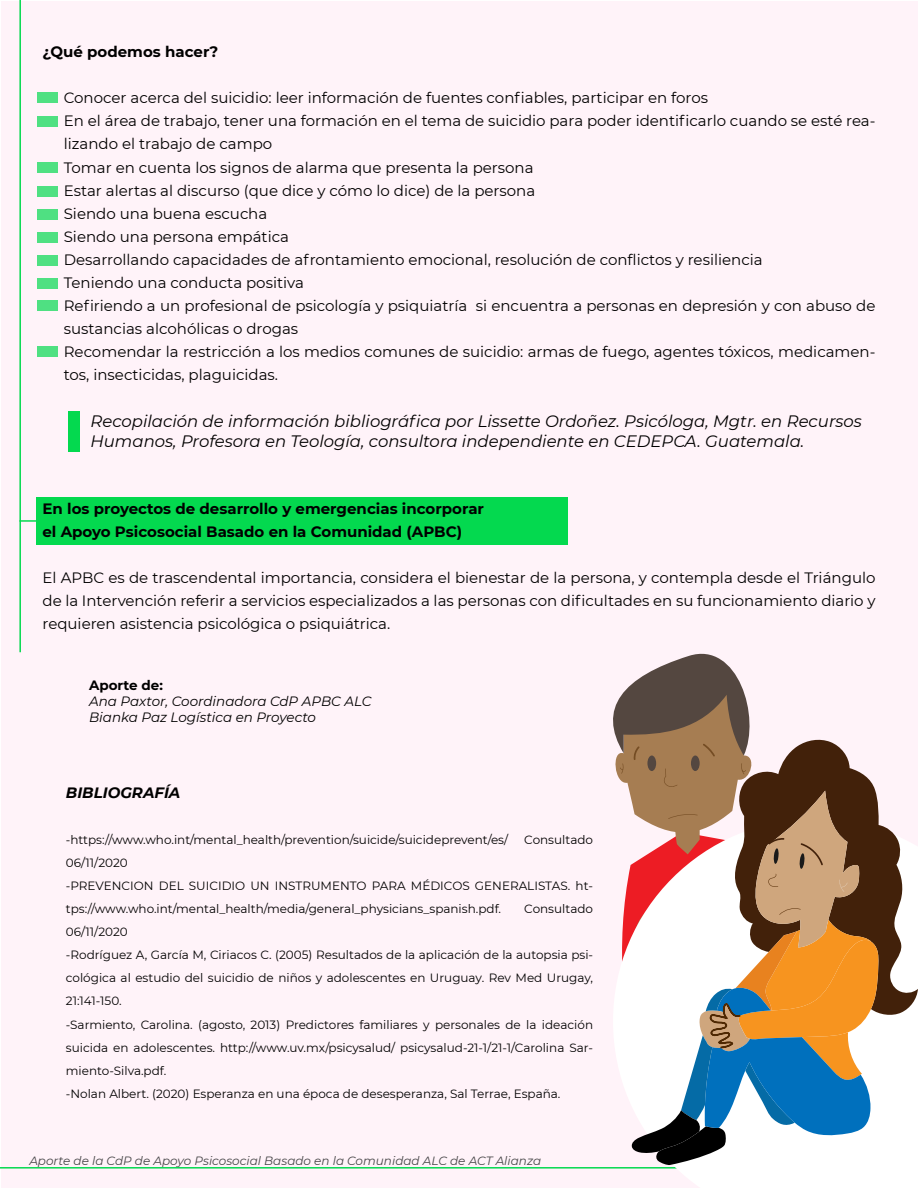
<style>
.page{position:relative;width:918px;height:1188px;background:#fff}
.page>*{position:absolute;margin:0;border:0;box-sizing:border-box;transform-origin:0 0}
.t1{font:italic 16.5px/19.8px "Montserrat";color:#000}
.t2{font:15px/23.1px "Montserrat";color:#000}
.t3{font:700 15px/23.1px "Montserrat";color:#000}
.t4{font:italic 700 15px "Montserrat";color:#000}
.t5{font:italic 13.5px/16.2px "Montserrat";color:#000}
.t6{font:700 13.5px "Montserrat";color:#000}
.t7{font:12px/23.1px "Montserrat";color:#000}
.t8{font:italic 12px "Montserrat";color:#464547}
</style>
<div class="page">
<div style="left:2px;top:2px;width:916px;height:1186px;background:#fff3f9"></div>
<div style="left:36px;top:497px;width:532px;height:47px;background:#04d94f"></div>
<hr style="left:0;top:1167px;width:688px;height:2px;background:#04d94f">
<svg style="left:613px;top:1017px;width:305px;height:171px;fill:#fff"></svg>
<div style="left:37px;top:93px;width:21px;height:10px;background:#4fe082"></div>
<div style="left:37px;top:116px;width:21px;height:10px;background:#4fe082"></div>
<div style="left:37px;top:163px;width:21px;height:10px;background:#4fe082"></div>
<div style="left:37px;top:186px;width:21px;height:10px;background:#4fe082"></div>
<div style="left:37px;top:209px;width:21px;height:11px;background:#4fe082"></div>
<div style="left:37px;top:233px;width:21px;height:10px;background:#4fe082"></div>
<div style="left:37px;top:255px;width:21px;height:10px;background:#4fe082"></div>
<div style="left:37px;top:278px;width:21px;height:11px;background:#4fe082"></div>
<div style="left:37px;top:301px;width:21px;height:10px;background:#4fe082"></div>
<div style="left:37px;top:346px;width:21px;height:11px;background:#4fe082"></div>
<svg style="left:879px;top:825px;width:39px;height:192px"></svg>
<svg style="left:613px;top:653px;width:266px;height:513px"></svg>
<hr style="left:19px;top:0;width:2px;height:652px;background:#04d94f">
<hr style="left:19px;top:520px;width:20px;height:2px;background:#04d94f">
<div style="left:69px;top:411px;width:11px;height:41px;background:#04d94f"></div>
<p class="t3" style="left:43px;top:39px;width:177px">¿Qué podemos hacer?</p>
<p class="t2" style="left:64px;top:86px;width:813px">Conocer acerca del suicidio: leer información de fuentes confiables, participar en foros<br>En el área de trabajo, tener una formación en el tema de suicidio para poder identificarlo cuando se esté rea&shy;lizando el trabajo de campo<br>Tomar en cuenta los signos de alarma que presenta la persona<br>Estar alertas al discurso (que dice y cómo lo dice) de la persona<br>Siendo una buena escucha<br>Siendo una persona empática<br>Desarrollando capacidades de afrontamiento emocional, resolución de conflictos y resiliencia<br>Teniendo una conducta positiva<br>Refiriendo a un profesional de psicología y psiquiatría si encuentra a personas en depresión y con abuso de sustancias alcohólicas o drogas<br>Recomendar la restricción a los medios comunes de suicidio: armas de fuego, agentes tóxicos, medicamen&shy;tos, insecticidas, plaguicidas.</p>
<p class="t1" style="left:90px;top:411px;width:773px">Recopilación de información bibliográfica por Lissette Ordoñez. Psicóloga, Mgtr. en Recursos<br>Humanos, Profesora en Teología, consultora independiente en CEDEPCA. Guatemala.</p>
<p class="t3" style="left:43px;top:496px;width:443px">En los proyectos de desarrollo y emergencias incorporar el Apoyo Psicosocial Basado en la Comunidad (APBC)</p>
<p class="t2" style="left:43px;top:566px;width:835px;text-align:justify">El APBC es de trascendental importancia, considera el bienestar de la persona, y contempla desde el Triángulo de la Intervención referir a servicios especializados a las personas con dificultades en su funcionamiento diario y requieren asistencia psicológica o psiquiátrica.</p>
<p class="t6" style="left:89px;top:675px;width:75px">Aporte de:</p>
<p class="t5" style="left:89px;top:693px;width:284px">Ana Paxtor, Coordinadora CdP APBC ALC<br>Bianka Paz Logística en Proyecto</p>
<p class="t4" style="left:66px;top:781px;width:116px">BIBLIOGRAFÍA</p>
<p class="t7" style="left:66px;top:827px;width:444px">-https://www.who.int/mental_health/prevention/suicide/suicideprevent/es/</p>
<p class="t7" style="left:524px;top:827px;width:70px">Consultado</p>
<p class="t7" style="left:66px;top:851px;width:529px">06/11/2020<br>-PREVENCION DEL SUICIDIO UN INSTRUMENTO PARA MÉDICOS GENERALISTAS. ht&shy;tps://www.who.int/mental_health/media/general_physicians_spanish.pdf.</p>
<p class="t7" style="left:524px;top:897px;width:70px">Consultado</p>
<p class="t7" style="left:66px;top:920px;width:529px">06/11/2020<br>-Rodríguez A, García M, Ciriacos C. (2005) Resultados de la aplicación de la autopsia psi&shy;cológica al estudio del suicidio de niños y adolescentes en Uruguay. Rev Med Urugay, 21:141-150.<br>-Sarmiento, Carolina. (agosto, 2013) Predictores familiares y personales de la ideación suicida en adolescentes. http://www.uv.mx/psicysalud/ psicysalud-21-1/21-1/Carolina Sar&shy;miento-Silva.pdf.<br>-Nolan Albert. (2020) Esperanza en una época de desesperanza, Sal Terrae, España.</p>
<p class="t8" style="left:29px;top:1152px;width:513px">Aporte de la CdP de Apoyo Psicosocial Basado en la Comunidad ALC de ACT Alianza</p>
</div>
